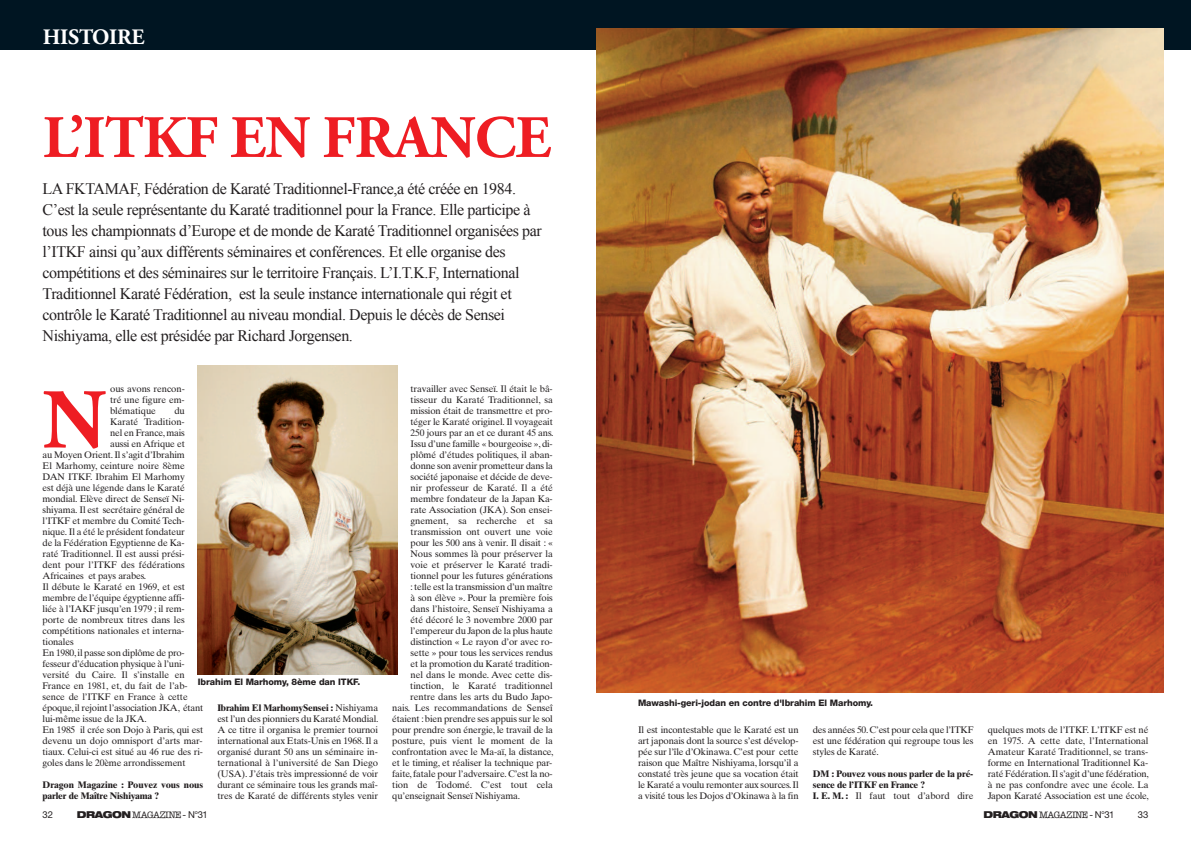
<style>
.page{position:relative;width:1191px;height:842px;background:#fff}
.page>*{position:absolute;margin:0;border:0;box-sizing:border-box;transform-origin:0 0}
.t1{font:700 84.9px "Adobe Garamond Pro";color:#ee1d23}
.t2{font:700 60px "Adobe Garamond Pro";letter-spacing:-.01em;color:#ee1d23}
.t3{font:700 22px "Adobe Garamond Pro";letter-spacing:-.01em;color:#fff}
.t4{font:16px/21px "Times New Roman";letter-spacing:-.025em;color:#231f20}
.t5{font:9.5px/11px "Times Ten";letter-spacing:-.015em;color:#231f20;text-align:justify}
.t6{font:700 9.5px/11px "Times Ten";letter-spacing:-.015em;color:#231f20}
.t7{font:9.5px "American Typewriter";letter-spacing:-.05em;color:#231f20}
.t8{font:9.5px "Helvetica Neue LT Std";color:#231f20}
.t9{font:800 9px "Helvetica Neue LT Std";letter-spacing:-.01em;color:#231f20}
.s1{font-weight:700}
.s2{font-family:"Helvetica Neue LT Std";font-weight:900;font-stretch:expanded}
.s3{font-family:"Helvetica Neue LT Std"}
.s4{font-weight:400}
</style>
<div class="page">
<div style="left:0;top:0;width:1191px;height:49px;background:#001522"></div>
<img style="left:596px;top:28px;width:567px;height:664px">
<svg style="left:197px;top:366px;width:1px;height:309px"></svg>
<img style="left:198px;top:366px;width:200px;height:309px">
<h3 class="t3" style="left:43px;top:29px;width:103px">HISTOIRE</h3>
<h2 class="t2" style="left:43px;top:114px;width:509px">L’ITKF EN FRANCE</h2>
<p class="t4" style="left:43px;top:178px;width:501px">LA FKTAMAF, Fédération de Karaté Traditionnel-France,a été créée en 1984.<br>C’est la seule représentante du Karaté traditionnel pour la France. Elle participe à tous les championnats d’Europe et de monde de Karaté Traditionnel organisées par l’ITKF ainsi qu’aux différents séminaires et conférences. Et elle organise des compétitions et des séminaires sur le territoire Français. L’I.T.K.F, International Traditionnel Karaté Fédération, est la seule instance internationale qui régit et contrôle le Karaté Traditionnel au niveau mondial. Depuis le décès de Sensei Nishiyama, elle est présidée par Richard Jorgensen.</p>
<h1 class="t1" style="left:43px;top:387px;width:65px">N</h1>
<p class="t5" style="left:110px;top:385px;width:76px">ous avons rencon&shy;tré une figure em&shy;blématique</p>
<p class="t5" style="left:174px;top:407px;width:12px">du</p>
<p class="t5" style="left:110px;top:418px;width:76px">Karaté Tradition-</p>
<p class="t5" style="left:110px;top:429px;width:76px">nel en France,mais</p>
<p class="t5" style="left:110px;top:440px;width:76px">aussi en Afrique et</p>
<p class="t5" style="left:43px;top:451px;width:144px">au Moyen Orient.Il s’agit d’Ibrahim</p>
<p class="t5" style="left:43px;top:462px;width:144px">El Marhomy, ceinture noire 8ème</p>
<p class="t5" style="left:43px;top:473px;width:144px">DAN ITKF. Ibrahim El Marhomy</p>
<p class="t5" style="left:43px;top:484px;width:144px">est déjà une légende dans le Karaté</p>
<p class="t5" style="left:43px;top:495px;width:144px">mondial. Elève direct de Senseï Ni-</p>
<p class="t5" style="left:43px;top:506px;width:144px">shiyama. Il est secrétaire général de</p>
<p class="t5" style="left:43px;top:517px;width:144px">l’ITKF et membre du Comité Tech-</p>
<p class="t5" style="left:43px;top:528px;width:144px">nique. Il a été le président fondateur</p>
<p class="t5" style="left:43px;top:539px;width:144px">de la Fédération Egyptienne de Ka-</p>
<p class="t5" style="left:43px;top:550px;width:144px">raté Traditionnel. Il est aussi prési-</p>
<p class="t5" style="left:43px;top:561px;width:144px">dent pour l’ITKF des fédérations</p>
<p class="t5" style="left:43px;top:572px;width:105px">Africaines et pays arabes.</p>
<p class="t5" style="left:43px;top:583px;width:144px">Il débute le Karaté en 1969, et est</p>
<p class="t5" style="left:43px;top:594px;width:144px">membre de l’équipe égyptienne affi-</p>
<p class="t5" style="left:43px;top:605px;width:144px">liée à l’IAKF jusqu’en 1979 ; il rem-</p>
<p class="t5" style="left:43px;top:616px;width:144px">porte de nombreux titres dans les</p>
<p class="t5" style="left:43px;top:627px;width:143px">compétitions nationales et interna-</p>
<p class="t5" style="left:43px;top:638px;width:33px">tionales</p>
<p class="t5" style="left:43px;top:649px;width:144px">En 1980,il passe son diplôme de pro-</p>
<p class="t5" style="left:43px;top:660px;width:144px">fesseur d’éducation physique à l’uni-</p>
<p class="t5" style="left:43px;top:671px;width:144px">versité du Caire. Il s’installe en</p>
<p class="t5" style="left:43px;top:682px;width:147px">France en 1981, et, du fait de l’ab-</p>
<p class="t5" style="left:43px;top:693px;width:147px">sence de l’ITKF en France à cette</p>
<p class="t5" style="left:43px;top:704px;width:162px">époque,il rejoint l’association JKA, étant</p>
<p class="t5" style="left:43px;top:715px;width:106px">lui-même issue de la JKA.</p>
<p class="t5" style="left:43px;top:726px;width:162px">En 1985 il crée son Dojo à Paris, qui est</p>
<p class="t5" style="left:43px;top:737px;width:161px">devenu un dojo omnisport d’arts mar-</p>
<p class="t5" style="left:43px;top:748px;width:162px">tiaux. Celui-ci est situé au 46 rue des ri-</p>
<p class="t5" style="left:43px;top:759px;width:144px">goles dans le 20ème arrondissement</p>
<p class="t6" style="left:43px;top:781px;width:162px">Dragon Magazine : Pouvez vous nous parler de Maître Nishiyama ?</p>
<p class="t9" style="left:198px;top:679px;width:164px">Ibrahim El Marhomy, 8ème dan ITKF.</p>
<p class="t5" style="left:217px;top:704px;width:163px"><span class="s1">Ibrahim El MarhomySensei :</span> Nishiyama est l’un des pionniers du Karaté Mondial.<br>A ce titre il organisa le premier tournoi international aux Etats-Unis en 1968.Il a organisé durant 50 ans un séminaire in&shy;ternational à l’université de San Diego (USA). J’étais très impressionné de voir durant ce séminaire tous les grands maî&shy;tres de Karaté de différents styles venir</p>
<p class="t8" style="left:43px;top:812px;width:12px">32</p>
<p class="t7" style="left:77px;top:810px;width:132px"><span class="s2">DRAGON</span> MAGAZINE <span class="s3">- N°31</span></p>
<p class="t5" style="left:410px;top:385px;width:144px">travailler avec Senseï. Il était le bâ-</p>
<p class="t5" style="left:410px;top:396px;width:144px">tisseur du Karaté Traditionnel, sa</p>
<p class="t5" style="left:410px;top:407px;width:144px">mission était de transmettre et pro-</p>
<p class="t5" style="left:410px;top:418px;width:144px">téger le Karaté originel. Il voyageait</p>
<p class="t5" style="left:410px;top:429px;width:144px">250 jours par an et ce durant 45 ans.</p>
<p class="t5" style="left:410px;top:440px;width:144px">Issu d’une famille « bourgeoise »,di-</p>
<p class="t5" style="left:410px;top:451px;width:144px">plômé d’études politiques, il aban-</p>
<p class="t5" style="left:410px;top:462px;width:144px">donne son avenir prometteur dans la</p>
<p class="t5" style="left:410px;top:473px;width:144px">société japonaise et décide de deve-</p>
<p class="t5" style="left:410px;top:484px;width:144px">nir professeur de Karaté. Il a été</p>
<p class="t5" style="left:410px;top:495px;width:144px">membre fondateur de la Japan Ka-</p>
<p class="t5" style="left:410px;top:506px;width:144px">rate Association (JKA). Son ensei-</p>
<p class="t5" style="left:410px;top:517px;width:144px">gnement, sa recherche et sa</p>
<p class="t5" style="left:410px;top:528px;width:144px">transmission ont ouvert une voie</p>
<p class="t5" style="left:410px;top:539px;width:144px">pour les 500 ans à venir. Il disait : «</p>
<p class="t5" style="left:410px;top:550px;width:144px">Nous sommes là pour préserver la</p>
<p class="t5" style="left:410px;top:561px;width:144px">voie et préserver le Karaté tradi-</p>
<p class="t5" style="left:410px;top:572px;width:144px">tionnel pour les futures générations</p>
<p class="t5" style="left:410px;top:583px;width:144px">:telle est la transmission d’un maître</p>
<p class="t5" style="left:410px;top:594px;width:144px">à son élève ». Pour la première fois</p>
<p class="t5" style="left:410px;top:605px;width:144px">dans l’histoire, Senseï Nishiyama a</p>
<p class="t5" style="left:410px;top:616px;width:144px">été décoré le 3 novembre 2000 par</p>
<p class="t5" style="left:410px;top:627px;width:144px">l’empereur du Japon de la plus haute</p>
<p class="t5" style="left:410px;top:638px;width:144px">distinction « Le rayon d’or avec ro-</p>
<p class="t5" style="left:410px;top:649px;width:144px">sette » pour tous les services rendus</p>
<p class="t5" style="left:410px;top:660px;width:144px">et la promotion du Karaté tradition-</p>
<p class="t5" style="left:410px;top:671px;width:144px">nel dans le monde. Avec cette dis-</p>
<p class="t5" style="left:410px;top:682px;width:144px">tinction, le Karaté traditionnel</p>
<p class="t5" style="left:410px;top:693px;width:144px">rentre dans les arts du Budo Japo-</p>
<p class="t5" style="left:392px;top:704px;width:162px">nais. Les recommandations de Senseî</p>
<p class="t5" style="left:392px;top:715px;width:162px">étaient :bien prendre ses appuis sur le sol</p>
<p class="t5" style="left:392px;top:726px;width:162px">pour prendre son énergie, le travail de la</p>
<p class="t5" style="left:392px;top:737px;width:162px">posture, puis vient le moment de la</p>
<p class="t5" style="left:392px;top:748px;width:163px">confrontation avec le Ma-aï, la distance,</p>
<p class="t5" style="left:392px;top:759px;width:161px">et le timing, et réaliser la technique par-</p>
<p class="t5" style="left:392px;top:770px;width:162px">faite,fatale pour l’adversaire.C’est la no-</p>
<p class="t5" style="left:392px;top:781px;width:162px">tion de Todomé. C’est tout cela</p>
<p class="t5" style="left:392px;top:792px;width:129px">qu’enseignait Senseï Nishiyama.</p>
<p class="t9" style="left:638px;top:699px;width:236px">Mawashi-geri-jodan en contre d'Ibrahim El Marhomy.</p>
<p class="t5" style="left:638px;top:726px;width:162px">Il est incontestable que le Karaté est un art japonais dont la source s’est dévelop&shy;pée sur l’île d’Okinawa. C’est pour cette raison que Maître Nishiyama, lorsqu’il a constaté très jeune que sa vocation était le Karaté a voulu remonter aux sources.Il a visité tous les Dojos d’Okinawa à la fin</p>
<p class="t5" style="left:813px;top:726px;width:162px">des années 50.C’est pour cela que l’ITKF est une fédération qui regroupe tous les styles de Karaté.</p>
<p class="t6" style="left:813px;top:770px;width:162px">DM : Pouvez vous nous parler de la pré&shy;sence de l’ITKF en France ?<br>I. E. M. : <span class="s4">Il faut tout d’abord dire</span></p>
<p class="t5" style="left:987px;top:726px;width:163px">quelques mots de l’ITKF. L’ITKF est né en 1975. A cette date, l’International Amateur Karaté Traditionnel, se trans&shy;forme en International Traditionnel Ka&shy;raté Fédération.Il s’agit d’une fédération, à ne pas confondre avec une école. La Japon Karaté Association est une école,</p>
<p class="t7" style="left:983px;top:810px;width:132px"><span class="s2">DRAGON</span> MAGAZINE <span class="s3">- N°31</span></p>
<p class="t8" style="left:1137px;top:812px;width:12px">33</p>
</div>
